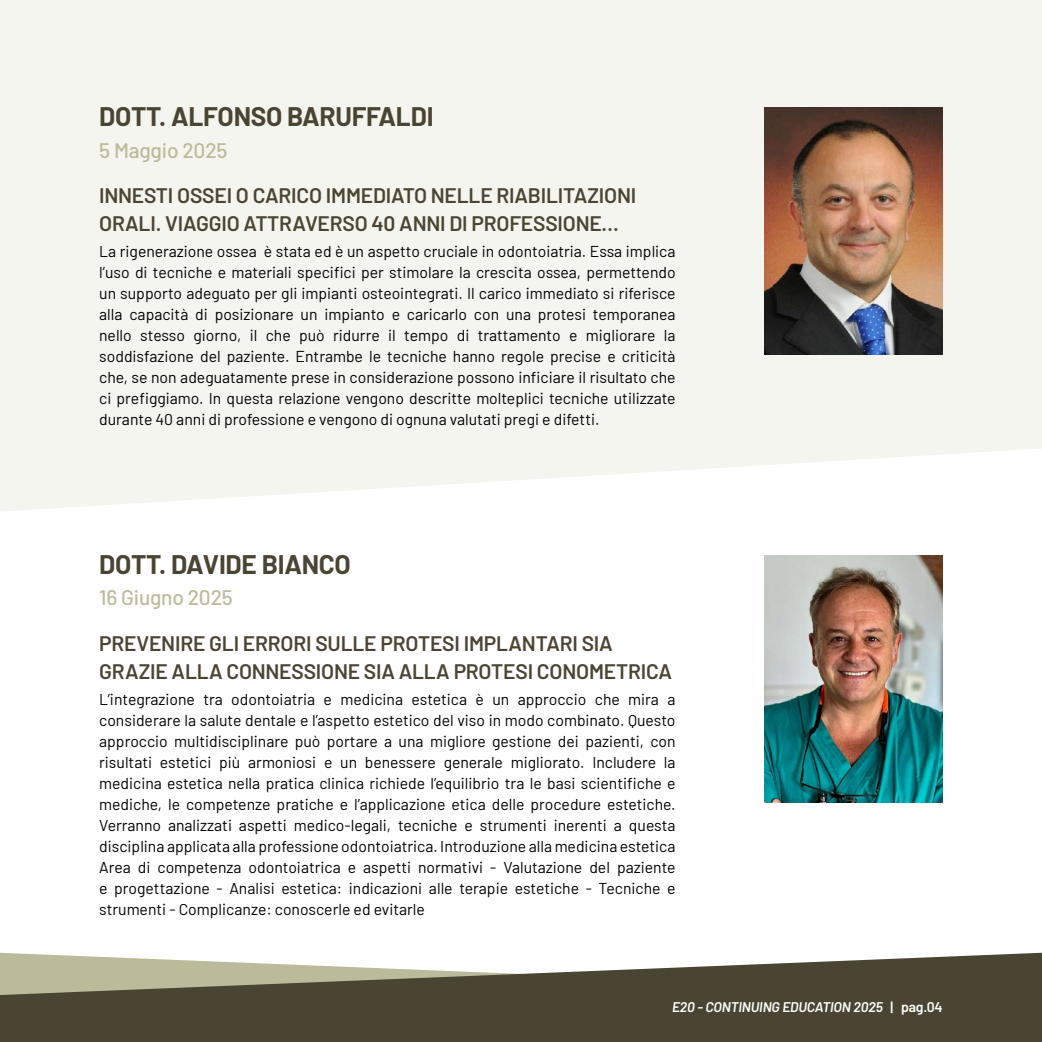
<style>
.page{position:relative;width:1042px;height:1042px;background:#fff}
.page>*{position:absolute;margin:0;border:0;box-sizing:border-box;transform-origin:0 0}
.Titolo{font:700 26.25px "Barlow";letter-spacing:-.01em;color:#4a4533}
.Titolo-2{font:600 21px/28px "Barlow";letter-spacing:-.01em;color:#4a4533}
.Titolo-3{font:500 21px "Barlow";letter-spacing:-.01em;color:#bbbb9c}
.Testo_Elenco_puntato{font:15.75px/21px "Barlow";color:#000;text-align:justify}
.t1{font:italic 600 14px "Barlow";letter-spacing:-.01em;color:#fff}
.s1{font-style:normal}
</style>
<div class="page">
<div style="left:0;top:0;width:1042px;height:531px;background:#f5f5f0"></div>
<svg style="left:0;top:449px;width:1042px;height:354px"></svg>
<img style="left:764px;top:108px;width:179px;height:247px">
<img style="left:764px;top:555px;width:179px;height:247px">
<svg style="left:0;top:952px;width:1042px;height:90px;background:#6e6a59"></svg>
<p class="Titolo" style="left:99px;top:97px;width:336px">DOTT. ALFONSO BARUFFALDI</p>
<p class="Titolo-3" style="left:99px;top:135px;width:130px">5 Maggio 2025</p>
<p class="Titolo-2" style="left:99px;top:180px;width:539px">INNESTI OSSEI O CARICO IMMEDIATO NELLE RIABILITAZIONI<br>ORALI. VIAGGIO ATTRAVERSO 40 ANNI DI PROFESSIONE…</p>
<p class="Testo_Elenco_puntato" style="left:99px;top:240px;width:578px">La rigenerazione ossea è stata ed è un aspetto cruciale in odontoiatria. Essa implica l’uso di tecniche e materiali specifici per stimolare la crescita ossea, permettendo un supporto adeguato per gli impianti osteointegrati. Il carico immediato si riferisce alla capacità di posizionare un impianto e caricarlo con una protesi temporanea nello stesso giorno, il che può ridurre il tempo di trattamento e migliorare la soddisfazione del paziente. Entrambe le tecniche hanno regole precise e criticità che, se non adeguatamente prese in considerazione possono inficiare il risultato che ci prefiggiamo. In questa relazione vengono descritte molteplici tecniche utilizzate durante 40 anni di professione e vengono di ognuna valutati pregi e difetti.</p>
<p class="Titolo" style="left:99px;top:545px;width:253px">DOTT. DAVIDE BIANCO</p>
<p class="Titolo-3" style="left:99px;top:582px;width:135px">16 Giugno 2025</p>
<p class="Titolo-2" style="left:99px;top:627px;width:574px">PREVENIRE GLI ERRORI SULLE PROTESI IMPLANTARI SIA<br>GRAZIE ALLA CONNESSIONE SIA ALLA PROTESI CONOMETRICA</p>
<p class="Testo_Elenco_puntato" style="left:99px;top:687px;width:578px">L’integrazione tra odontoiatria e medicina estetica è un approccio che mira a considerare la salute dentale e l’aspetto estetico del viso in modo combinato. Questo approccio multidisciplinare può portare a una migliore gestione dei pazienti, con risultati estetici più armoniosi e un benessere generale migliorato. Includere la medicina estetica nella pratica clinica richiede l’equilibrio tra le basi scientifiche e mediche, le competenze pratiche e l’applicazione etica delle procedure estetiche.<br>Verranno analizzati aspetti medico-legali, tecniche e strumenti inerenti a questa disciplina applicata alla professione odontoiatrica. Introduzione alla medicina estetica Area di competenza odontoiatrica e aspetti normativi - Valutazione del paziente e progettazione - Analisi estetica: indicazioni alle terapie estetiche - Tecniche e strumenti - Complicanze: conoscerle ed evitarle</p>
<p class="t1" style="left:672px;top:997px;width:272px">E20 - CONTINUING EDUCATION 2025 <span class="s1">| pag.04</span></p>
</div>
